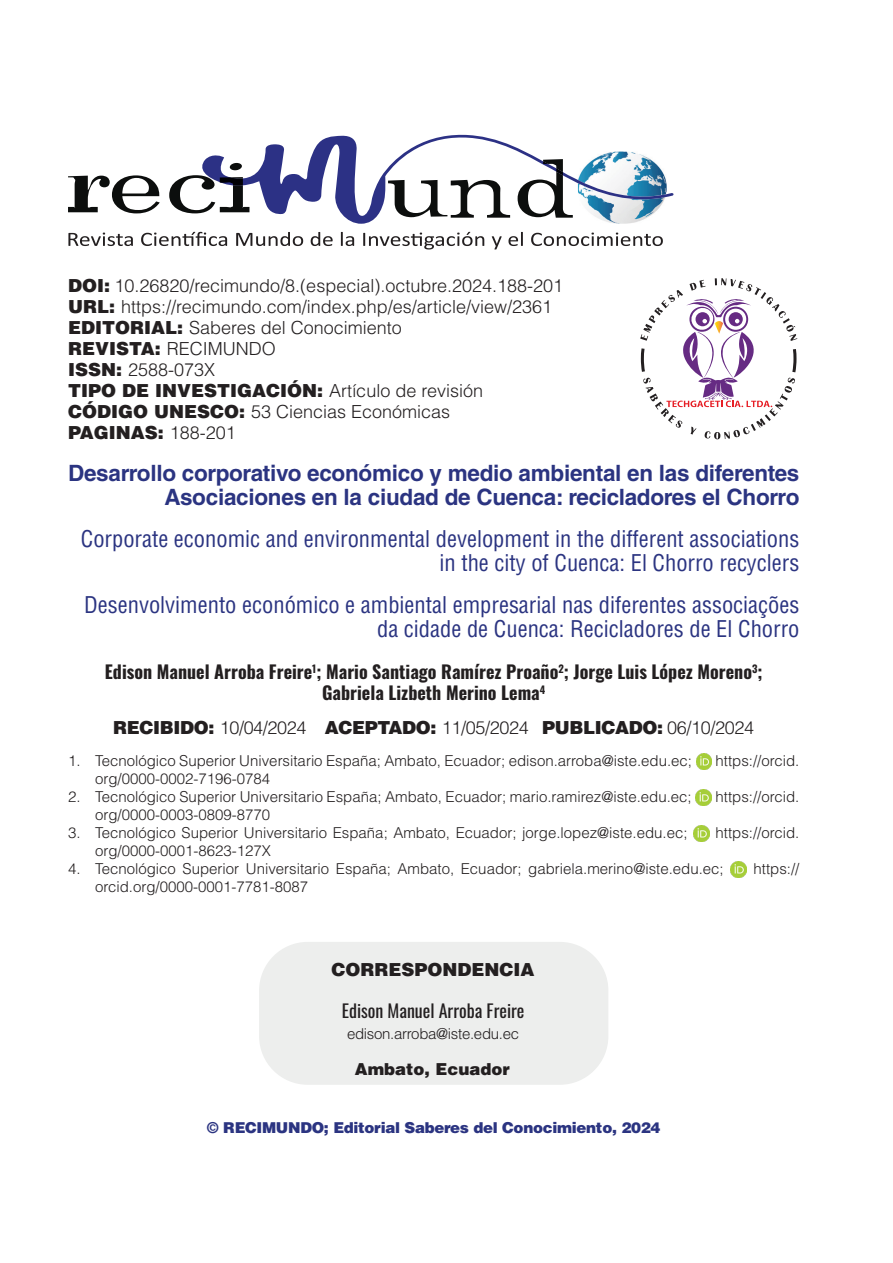
<style>
.page{position:relative;width:893px;height:1263px;background:#fff}
.page>*{position:absolute;margin:0;border:0;box-sizing:border-box;transform-origin:0 0}
.t1{font:condensed 22.5px/24px "Helvetica LT Std";color:#2b3481;text-align:right}
.t2{font:700 22.5px/24px "Helvetica LT Std";letter-spacing:-.01em;color:#2b3481;text-align:right}
.t3{font:300 18px "Helvetica LT Std";color:#231f20}
.t4{font:700 18px "Oswald";color:#231f20}
.t5{font:900 18px "Helvetica LT Std";color:#231f20}
.t6{font:300 18px "Helvetica LT Std";letter-spacing:-.02em;color:#231f20}
.t7{font:18px "Oswald";color:#231f20}
.t8{font:900 16.5px "Helvetica LT Std";color:#231f20}
.t9{font:300 15px "Helvetica LT Std";color:#231f20}
.t10{font:900 15px "Helvetica LT Std";letter-spacing:-.02em;color:#2b3481}
.t11{font:300 15px "Helvetica LT Std";letter-spacing:-.02em;color:#231f20}
.s1{font-weight:900}
.s2{font-weight:300}
</style>
<div class="page">
<svg style="left:68px;top:175px;width:92px;height:38px"></svg>
<svg style="left:169px;top:134px;width:505px;height:90px"></svg>
<svg style="left:68px;top:233px;width:65px;height:13px"></svg>
<svg style="left:141px;top:232px;width:86px;height:14px"></svg>
<svg style="left:236px;top:232px;width:67px;height:14px"></svg>
<svg style="left:311px;top:232px;width:22px;height:14px"></svg>
<svg style="left:341px;top:232px;width:13px;height:14px"></svg>
<svg style="left:363px;top:232px;width:121px;height:17px"></svg>
<svg style="left:492px;top:236px;width:10px;height:13px"></svg>
<svg style="left:508px;top:232px;width:15px;height:14px"></svg>
<svg style="left:531px;top:233px;width:132px;height:13px"></svg>
<img style="left:696px;top:754px;width:16px;height:15px">
<img style="left:696px;top:790px;width:15px;height:15px">
<img style="left:694px;top:826px;width:15px;height:15px">
<img style="left:731px;top:862px;width:15px;height:15px">
<div style="left:259px;top:942px;width:349px;height:143px;background:#edeeed;border-radius:49px"></div>
<svg style="left:640px;top:278px;width:157px;height:161px"></svg>
<p class="t3" style="left:68px;top:274px;width:497px"><span class="s1">DOI:</span> 10.26820/recimundo/8.(especial).octubre.2024.188-201</p>
<p class="t3" style="left:68px;top:295px;width:486px"><span class="s1">URL:</span> https://recimundo.com/index.php/es/article/view/2361</p>
<p class="t3" style="left:68px;top:316px;width:335px"><span class="s1">EDITORIAL:</span> Saberes del Conocimiento</p>
<p class="t3" style="left:68px;top:337px;width:209px"><span class="s1">REVISTA:</span> RECIMUNDO</p>
<p class="t3" style="left:68px;top:358px;width:149px"><span class="s1">ISSN:</span> 2588-073X</p>
<p class="t5" style="left:68px;top:378px;width:416px">TIPO DE INVESTIGACIÓN: <span class="s2">Artículo de revisión</span></p>
<p class="t3" style="left:68px;top:400px;width:384px"><span class="s1">CÓDIGO UNESCO:</span> 53 Ciencias Económicas</p>
<p class="t5" style="left:68px;top:420px;width:169px">PAGINAS: <span class="s2">188-201</span></p>
<p class="t2" style="left:68px;top:460px;width:733px">Desarrollo corporativo económico y medio ambiental en las diferentes<br>Asociaciones en la ciudad de Cuenca: recicladores el Chorro</p>
<p class="t1" style="left:81px;top:526px;width:720px">Corporate economic and environmental development in the different associations in the city of Cuenca: El Chorro recyclers</p>
<p class="t1" style="left:84px;top:592px;width:717px">Desenvolvimento económico e ambiental empresarial nas diferentes associações da cidade de Cuenca: Recicladores de El Chorro</p>
<p class="t4" style="left:105px;top:655px;width:659px">Edison Manuel Arroba Freire<sup>1</sup>; Mario Santiago Ramírez Proaño<sup>2</sup>; Jorge Luis López Moreno<sup>3</sup>;</p>
<p class="t4" style="left:322px;top:676px;width:225px">Gabriela Lizbeth Merino Lema<sup>4</sup></p>
<p class="t6" style="left:113px;top:716px;width:642px"><span class="s1">RECIBIDO:</span> 10/04/2024 <span class="s1">ACEPTADO:</span> 11/05/2024 <span class="s1">PUBLICADO:</span> 06/10/2024</p>
<p class="t9" style="left:68px;top:751px;width:626px">1. Tecnológico Superior Universitario España; Ambato, Ecuador; edison.arroba@iste.edu.ec;</p>
<p class="t9" style="left:715px;top:751px;width:85px">https://orcid.</p>
<p class="t9" style="left:95px;top:769px;width:177px">org/0000-0002-7196-0784</p>
<p class="t9" style="left:68px;top:787px;width:625px">2. Tecnológico Superior Universitario España; Ambato, Ecuador; mario.ramirez@iste.edu.ec;</p>
<p class="t9" style="left:715px;top:787px;width:85px">https://orcid.</p>
<p class="t9" style="left:95px;top:805px;width:177px">org/0000-0003-0809-8770</p>
<p class="t9" style="left:68px;top:823px;width:621px">3. Tecnológico Superior Universitario España; Ambato, Ecuador; jorge.lopez@iste.edu.ec;</p>
<p class="t9" style="left:715px;top:823px;width:85px">https://orcid.</p>
<p class="t9" style="left:95px;top:841px;width:177px">org/0000-0001-8623-127X</p>
<p class="t9" style="left:68px;top:859px;width:657px">4. Tecnológico Superior Universitario España; Ambato, Ecuador; gabriela.merino@iste.edu.ec;</p>
<p class="t9" style="left:754px;top:859px;width:47px">https://</p>
<p class="t9" style="left:95px;top:877px;width:215px">orcid.org/0000-0001-7781-8087</p>
<p class="t5" style="left:332px;top:958px;width:204px">CORRESPONDENCIA</p>
<p class="t7" style="left:342px;top:995px;width:184px">Edison Manuel Arroba Freire</p>
<p class="t11" style="left:347px;top:1025px;width:174px">edison.arroba@iste.edu.ec</p>
<p class="t8" style="left:355px;top:1058px;width:156px">Ambato, Ecuador</p>
<p class="t10" style="left:207px;top:1118px;width:455px">© RECIMUNDO; Editorial Saberes del Conocimiento, 2024</p>
</div>
